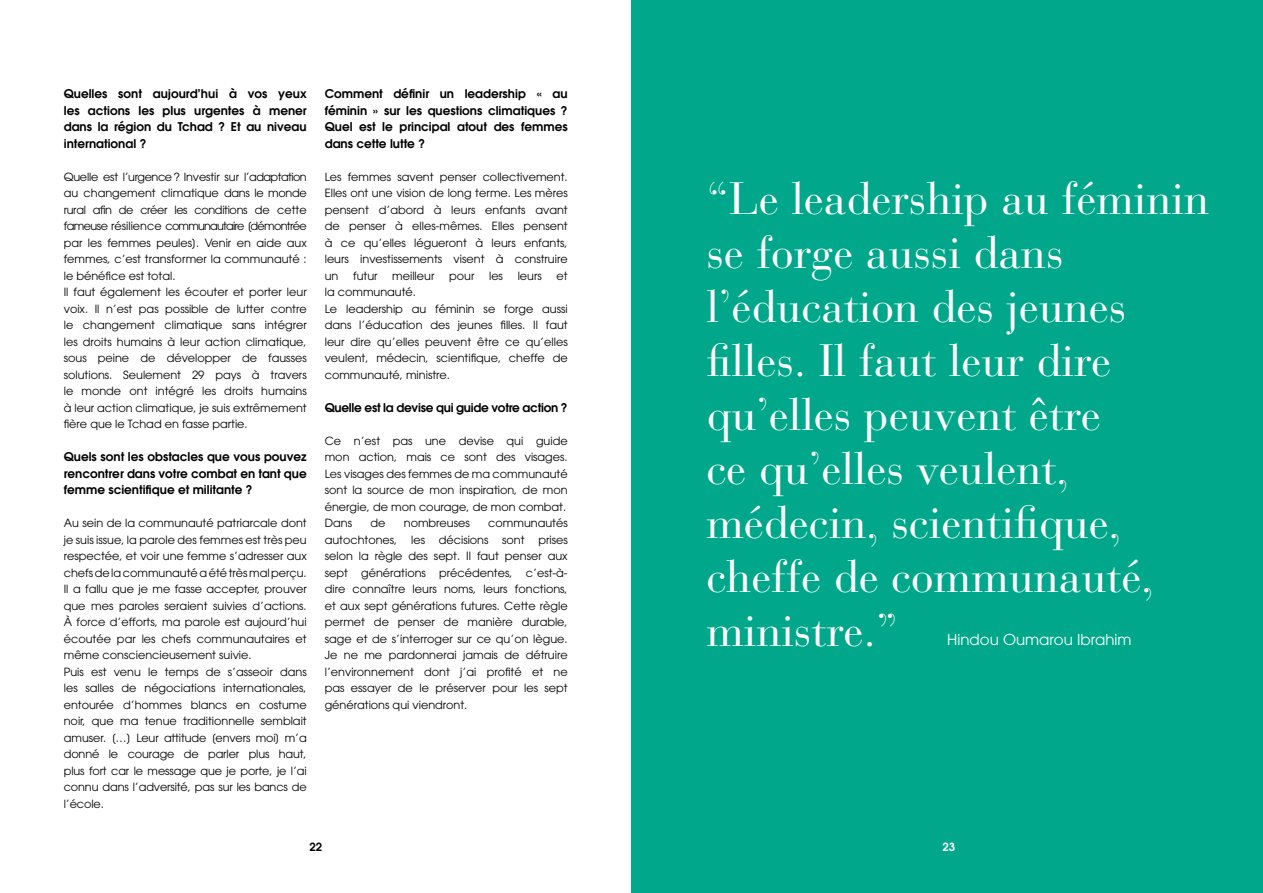
<style>
.page{position:relative;width:1263px;height:893px;background:#fff}
.page>*{position:absolute;margin:0;border:0;box-sizing:border-box;transform-origin:0 0}
.t1{font:45px/54px "Bauer Bodoni";color:#fff}
.t2{font:15px "Avant Garde LT";color:#fff}
.t3{font:600 12px/16.5px "Avant Garde LT";color:#000;text-align:justify}
.t4{font:600 12px "Avant Garde LT";letter-spacing:-.02em;color:#000}
.t5{font:11.25px/16.5px "Avant Garde LT";color:#000}
.t6{font:600 11.25px "Avant Garde LT";color:#000}
.t7{font:600 11.25px "Avant Garde LT";color:#fff}
</style>
<div class="page">
<div style="left:631px;top:0;width:632px;height:893px;background:#00a78a"></div>
<p class="t3" style="left:64px;top:85px;width:244px">Quelles sont aujourd’hui à vos yeux les actions les plus urgentes à mener dans la région du Tchad ? Et au niveau international ?</p>
<p class="t5" style="left:64px;top:168px;width:244px">Quelle est l’urgence? Investir sur l’adaptation au changement climatique dans le monde rural afin de créer les conditions de cette fameuse résilience communautaire [démontrée par les femmes peules]. Venir en aide aux femmes, c’est transformer la communauté : le bénéfice est total.<br>Il faut également les écouter et porter leur voix. Il n’est pas possible de lutter contre le changement climatique sans intégrer les droits humains à leur action climatique, sous peine de développer de fausses solutions. Seulement 29 pays à travers le monde ont intégré les droits humains à leur action climatique, je suis extrêmement fière que le Tchad en fasse partie.</p>
<p class="t3" style="left:64px;top:448px;width:244px">Quels sont les obstacles que vous pouvez rencontrer dans votre combat en tant que femme scientifique et militante ?</p>
<p class="t5" style="left:64px;top:515px;width:244px">Au sein de la communauté patriarcale dont je suis issue, la parole des femmes est très peu respectée, et voir une femme s’adresser aux chefs de la communauté a été très mal perçu.<br>Il a fallu que je me fasse accepter, prouver que mes paroles seraient suivies d’actions.<br>À force d’efforts, ma parole est aujourd’hui écoutée par les chefs communautaires et même consciencieusement suivie.<br>Puis est venu le temps de s’asseoir dans les salles de négociations internationales, entourée d’hommes blancs en costume noir, que ma tenue traditionnelle semblait amuser. […] Leur attitude [envers moi] m’a donné le courage de parler plus haut, plus fort car le message que je porte, je l’ai connu dans l’adversité, pas sur les bancs de l’école.</p>
<p class="t3" style="left:325px;top:85px;width:244px">Comment définir un leadership « au féminin » sur les questions climatiques ?<br>Quel est le principal atout des femmes dans cette lutte ?</p>
<p class="t5" style="left:325px;top:168px;width:244px;text-align:justify">Les femmes savent penser collectivement.<br>Elles ont une vision de long terme. Les mères pensent d’abord à leurs enfants avant de penser à elles-mêmes. Elles pensent à ce qu’elles légueront à leurs enfants, leurs investissements visent à construire un</p>
<p class="t5" style="left:353px;top:267px;width:26px">futur</p>
<p class="t5" style="left:392px;top:267px;width:44px">meilleur</p>
<p class="t5" style="left:449px;top:267px;width:27px">pour</p>
<p class="t5" style="left:489px;top:267px;width:15px">les</p>
<p class="t5" style="left:518px;top:267px;width:26px">leurs</p>
<p class="t5" style="left:557px;top:267px;width:13px">et</p>
<p class="t5" style="left:325px;top:284px;width:244px">la communauté.<br>Le leadership au féminin se forge aussi dans l’éducation des jeunes filles. Il faut leur dire qu’elles peuvent être ce qu’elles veulent, médecin, scientifique, cheffe de communauté, ministre.</p>
<p class="t4" style="left:325px;top:399px;width:244px">Quelle est la devise qui guide votre action ?</p>
<p class="t5" style="left:325px;top:432px;width:244px">Ce n’est pas une devise qui guide mon action, mais ce sont des visages.<br>Les visages des femmes de ma communauté sont la source de mon inspiration, de mon énergie, de mon courage, de mon combat.<br>Dans</p>
<p class="t5" style="left:325px;top:515px;width:244px;text-align:justify;text-indent:163px">communautés autochtones, les décisions sont prises selon la règle des sept. Il faut penser aux sept générations précédentes, c’est-à&shy;dire connaître leurs noms, leurs fonctions, et aux sept générations futures. Cette règle permet de penser de manière durable, sage et de s’interroger sur ce qu’on lègue.<br>Je ne me pardonnerai jamais de détruire l’environnement dont j’ai profité et ne pas essayer de le préserver pour les sept générations qui viendront.</p>
<p class="t5" style="left:370px;top:515px;width:17px">de</p>
<p class="t5" style="left:404px;top:515px;width:67px">nombreuses</p>
<h1 class="t1" style="left:706px;top:172px;width:504px">“Le leadership au féminin se forge aussi dans l’éducation des jeunes filles. Il faut leur dire qu’elles peuvent être<br>ce qu’elles veulent, médecin, scientifique, cheffe de communauté, ministre.”</h1>
<h2 class="t2" style="left:947px;top:631px;width:186px">Hindou Oumarou Ibrahim</h2>
<p class="t6" style="left:309px;top:839px;width:14px">22</p>
<p class="t7" style="left:942px;top:839px;width:14px">23</p>
</div>
